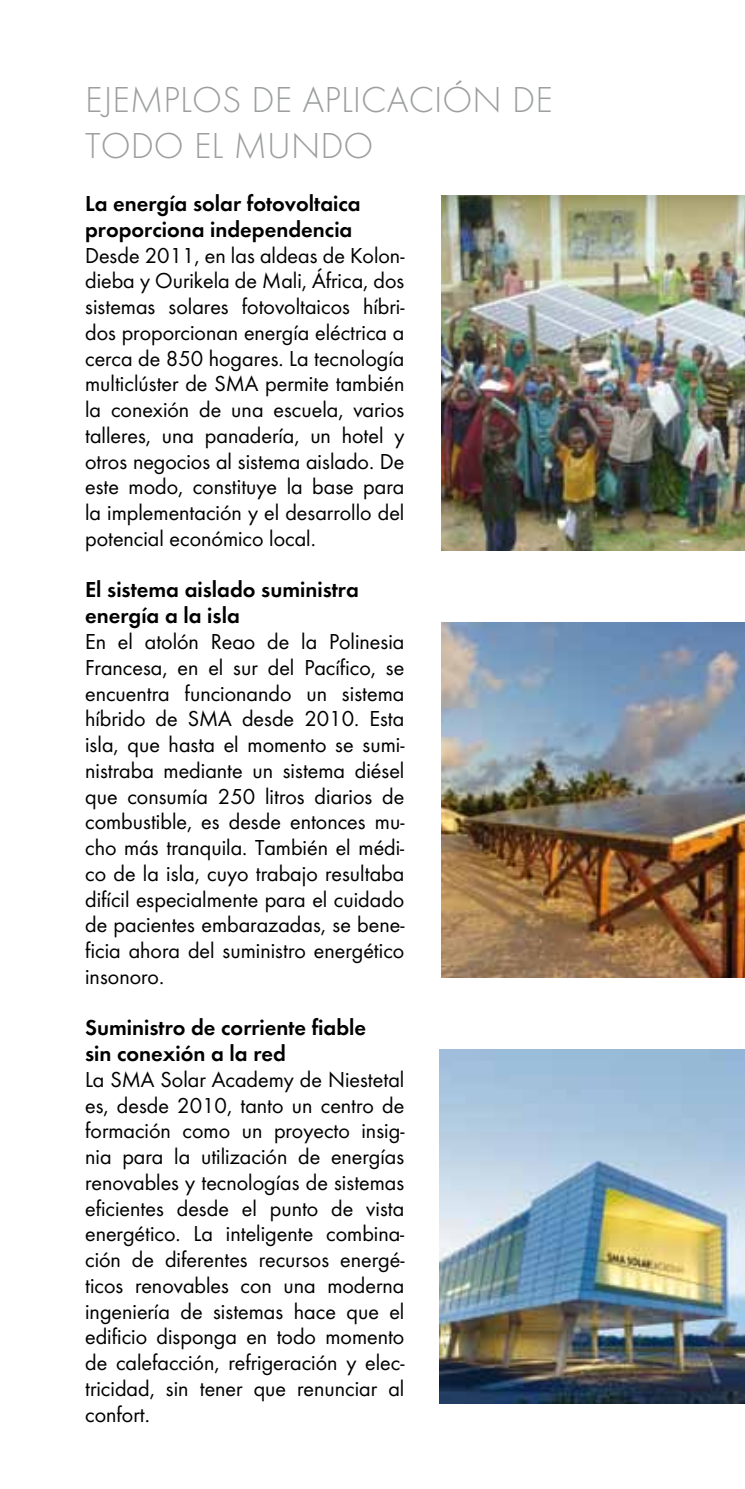
<style>
.page{position:relative;width:745px;height:1489px;background:#fff}
.page>*{position:absolute;margin:0;border:0;box-sizing:border-box;transform-origin:0 0}
.t1{font:37.5px/45px "SMA Futura Global Light";color:#9c9e9f}
.t2{font:22.5px/25.8px "SMA Futura Global";color:#000;text-align:justify}
.t3{font:600 22.5px/25.8px "SMA Futura Global";color:#000}
</style>
<div class="page">
<img style="left:441px;top:196px;width:303px;height:354px">
<img style="left:441px;top:622px;width:303px;height:355px">
<img style="left:439px;top:1049px;width:305px;height:354px">
<h1 class="t1" style="left:85px;top:77px;width:463px">EJEMPLOS DE APLICACIÓN DE<br>TODO EL MUNDO</h1>
<p class="t3" style="left:85px;top:190px;width:277px">La energía solar fotovoltaica proporciona independencia</p>
<p class="t2" style="left:85px;top:242px;width:320px">Desde 2011, en las aldeas de Kolon&shy;dieba y Ourikela de Mali, África, dos sistemas solares fotovoltaicos híbri&shy;dos proporcionan energía eléctrica a cerca de 850 hogares. La tecnología multiclúster de SMA permite también la conexión de una escuela, varios talleres, una panadería, un hotel y otros negocios al sistema aislado. De este modo, constituye la base para la implementación y el desarrollo del potencial económico local.</p>
<p class="t3" style="left:85px;top:577px;width:275px">El sistema aislado suministra energía a la isla</p>
<p class="t2" style="left:85px;top:628px;width:320px">En el atolón Reao de la Polinesia Francesa, en el sur del Pacífico, se encuentra funcionando un sistema híbrido de SMA desde 2010. Esta isla, que hasta el momento se sumi&shy;nistraba mediante un sistema diésel que consumía 250 litros diarios de combustible, es desde entonces mu&shy;cho más tranquila. También el médi&shy;co de la isla, cuyo trabajo resultaba difícil especialmente para el cuidado de pacientes embarazadas, se bene&shy;ficia ahora del suministro energético insonoro.</p>
<p class="t3" style="left:85px;top:1014px;width:282px">Suministro de corriente fiable sin conexión a la red</p>
<p class="t2" style="left:85px;top:1066px;width:320px">La SMA Solar Academy de Niestetal es, desde 2010, tanto un centro de formación como un proyecto insig&shy;nia para la utilización de energías renovables y tecnologías de sistemas eficientes desde el punto de vista energético. La inteligente combina&shy;ción de diferentes recursos energé&shy;ticos renovables con una moderna ingeniería de sistemas hace que el edificio disponga en todo momento de calefacción, refrigeración y elec&shy;tricidad, sin tener que renunciar al confort.</p>
</div>
